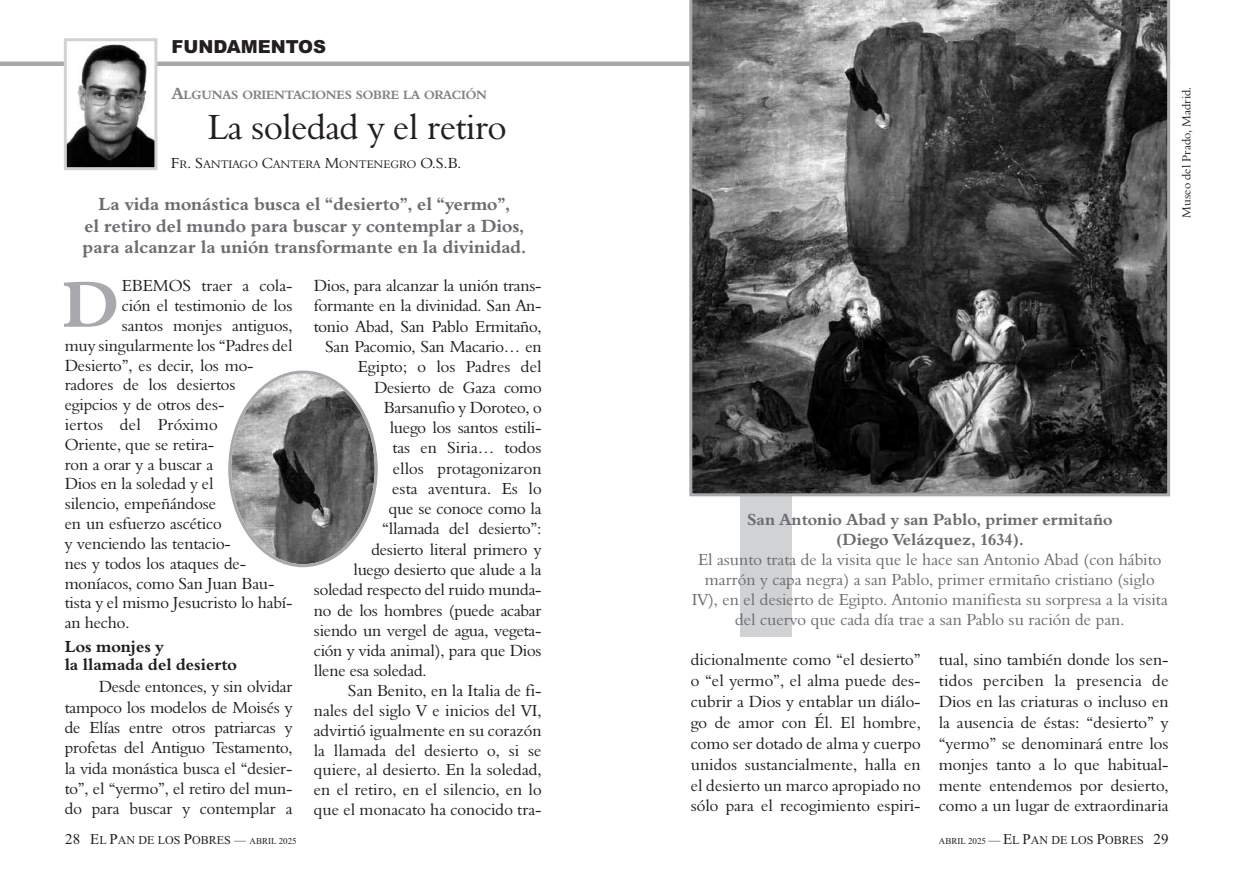
<style>
.page{position:relative;width:1234px;height:881px;background:#fff}
.page>*{position:absolute;margin:0;border:0;box-sizing:border-box;transform-origin:0 0}
.t1{font:66px "Aldine 401 BT Bold A";color:#a8a9ad}
.t2{font:36px "Aldine 401 BT Roman A";letter-spacing:-.015em;color:#231f20}
.t3{font:18px/21.6px "Aldine 401 BT Bold A";color:#6c6d70;text-align:center}
.t4{font:900 18px "Arial";color:#231f20}
.t5{font:16.5px/20.9px "Aldine 401 BT Roman A";letter-spacing:-.01em;color:#231f20;text-align:justify}
.t6{font:16.5px/19.8px "Aldine 401 BT Roman A";color:#6c6d70;text-align:center}
.t7{font:16.5px/19.8px "Aldine 401 BT Bold A";color:#6c6d70;text-align:center}
.t8{font:16.5px/17.2px "Aldine 401 BT Bold A";color:#231f20}
.t9{font:16.5px "Aldine 401 BT Roman A";letter-spacing:.01em;color:#231f20}
.t10{font:12.3px "Aldine 401 BT Bold A";letter-spacing:-.02em;color:#808285}
.t11{font:12px "Times New Roman";color:#231f20}
.t12{font:12px "Aldine 401 BT Roman A";color:#231f20}
.t13{font:11.25px "Aldine 401 BT Roman A";color:#231f20}
.s1{font-size:16.5px}
.s2{font-size:15px}
.s3{font-size:9px}
</style>
<div class="page">
<div style="left:0;top:61px;width:1169px;height:5px;background:#a8a9ad"></div>
<img style="left:68px;top:44px;width:85px;height:122px">
<div style="left:64px;top:38px;width:93px;height:132px;border:3px solid #d1d2d4"></div>
<div style="left:739px;top:294px;width:52px;height:342px;background:#d1d2d4"></div>
<svg style="left:689px;top:0;width:480px;height:496px;background:#505050"></svg>
<svg style="left:228px;top:370px;width:149px;height:197px"></svg>
<p class="t4" style="left:171px;top:36px;width:156px">FUNDAMENTOS</p>
<p class="t10" style="left:172px;top:88px;width:316px"><span class="s1">A</span>LGUNAS ORIENTACIONES SOBRE LA ORACIÓN</p>
<h2 class="t2" style="left:207px;top:106px;width:301px">La soledad y el retiro</h2>
<p class="t13" style="left:171px;top:158px;width:292px"><span class="s2">F</span>R<span class="s2">. S</span>ANTIAGO <span class="s2">C</span>ANTERA <span class="s2">M</span>ONTENEGRO <span class="s2">O.S.B.</span></p>
<p class="t3" style="left:83px;top:193px;width:444px">La vida monástica busca el “desierto”, el “yermo”,<br>el retiro del mundo para buscar y contemplar a Dios, para alcanzar la unión transformante en la divinidad.</p>
<p class="t5" style="left:122px;top:275px;width:172px">EBEMOS traer a cola-</p>
<p class="t5" style="left:122px;top:295px;width:172px">ción el testimonio de los</p>
<p class="t5" style="left:122px;top:314px;width:172px">santos monjes antiguos,</p>
<p class="t5" style="left:65px;top:334px;width:229px">muy singularmente los “Padres del</p>
<p class="t5" style="left:65px;top:354px;width:190px">Desierto”, es decir, los mo-</p>
<p class="t5" style="left:65px;top:374px;width:172px">radores de los desiertos</p>
<p class="t5" style="left:65px;top:394px;width:161px">egipcios y de otros des-</p>
<p class="t9" style="left:65px;top:414px;width:154px">iertos del Próximo</p>
<p class="t5" style="left:65px;top:433px;width:151px">Oriente, que se retira-</p>
<p class="t5" style="left:65px;top:453px;width:150px">ron a orar y a buscar a</p>
<p class="t5" style="left:65px;top:473px;width:150px">Dios en la soledad y el</p>
<p class="t5" style="left:65px;top:493px;width:153px">silencio, empeñándose</p>
<p class="t5" style="left:65px;top:513px;width:158px">en un esfuerzo ascético</p>
<p class="t5" style="left:65px;top:532px;width:168px">y venciendo las tentacio-</p>
<p class="t5" style="left:65px;top:552px;width:183px">nes y todos los ataques de-</p>
<p class="t5" style="left:65px;top:572px;width:211px">moníacos, como San Juan Bau-</p>
<p class="t5" style="left:65px;top:592px;width:229px">tista y el mismo Jesucristo lo habí-</p>
<p class="t5" style="left:65px;top:612px;width:66px">an hecho.</p>
<p class="t8" style="left:65px;top:637px;width:174px">Los monjes y<br>la llamada del desierto</p>
<p class="t5" style="left:65px;top:676px;width:229px;line-height:20.2px;text-indent:34px">Desde entonces, y sin olvidar tampoco los modelos de Moisés y de Elías entre otros patriarcas y profetas del Antiguo Testamento, la vida monástica busca el “desier&shy;to”, el “yermo”, el retiro del mun&shy;do para buscar y contemplar a</p>
<h1 class="t1" style="left:62px;top:265px;width:58px">D</h1>
<p class="t5" style="left:314px;top:275px;width:229px">Dios, para alcanzar la unión trans-</p>
<p class="t5" style="left:314px;top:295px;width:229px">formante en la divinidad. San An-</p>
<p class="t5" style="left:314px;top:315px;width:229px">tonio Abad, San Pablo Ermitaño,</p>
<p class="t5" style="left:325px;top:336px;width:218px">San Pacomio, San Macario… en</p>
<p class="t5" style="left:358px;top:356px;width:185px">Egipto; o los Padres del</p>
<p class="t5" style="left:374px;top:376px;width:169px">Desierto de Gaza como</p>
<p class="t5" style="left:384px;top:396px;width:159px">Barsanufio y Doroteo, o</p>
<p class="t5" style="left:389px;top:417px;width:153px">luego los santos estili-</p>
<p class="t5" style="left:392px;top:437px;width:151px">tas en Siria… todos</p>
<p class="t5" style="left:392px;top:457px;width:150px">ellos protagonizaron</p>
<p class="t5" style="left:392px;top:477px;width:151px">esta aventura. Es lo</p>
<p class="t5" style="left:389px;top:498px;width:154px">que se conoce como la</p>
<p class="t5" style="left:382px;top:518px;width:161px">“llamada del desierto”:</p>
<p class="t5" style="left:371px;top:538px;width:172px">desierto literal primero y</p>
<p class="t5" style="left:353px;top:558px;width:190px">luego desierto que alude a la</p>
<p class="t5" style="left:314px;top:579px;width:229px">soledad respecto del ruido munda-</p>
<p class="t5" style="left:314px;top:599px;width:229px">no de los hombres (puede acabar</p>
<p class="t5" style="left:314px;top:619px;width:229px">siendo un vergel de agua, vegeta-</p>
<p class="t5" style="left:314px;top:639px;width:229px">ción y vida animal), para que Dios</p>
<p class="t5" style="left:314px;top:660px;width:114px">llene esa soledad.</p>
<p class="t5" style="left:348px;top:679px;width:195px">San Benito, en la Italia de fi-</p>
<p class="t5" style="left:314px;top:699px;width:229px">nales del siglo V e inicios del VI,</p>
<p class="t5" style="left:314px;top:719px;width:229px">advirtió igualmente en su corazón</p>
<p class="t5" style="left:314px;top:739px;width:229px">la llamada del desierto o, si se</p>
<p class="t5" style="left:314px;top:759px;width:229px">quiere, al desierto. En la soledad,</p>
<p class="t5" style="left:314px;top:778px;width:229px">en el retiro, en el silencio, en lo</p>
<p class="t5" style="left:314px;top:798px;width:229px">que el monacato ha conocido tra-</p>
<p class="t7" style="left:746px;top:509px;width:367px">San Antonio Abad y san Pablo, primer ermitaño (Diego Velázquez, 1634).</p>
<p class="t6" style="left:691px;top:549px;width:477px">El asunto trata de la visita que le hace san Antonio Abad (con hábito marrón y capa negra) a san Pablo, primer ermitaño cristiano (siglo IV), en el desierto de Egipto. Antonio manifiesta su sorpresa a la visita del cuervo que cada día trae a san Pablo su ración de pan.</p>
<p class="t5" style="left:690px;top:649px;width:231px">dicionalmente como “el desierto” o “el yermo”, el alma puede des&shy;cubrir a Dios y entablar un diálo&shy;go de amor con Él. El hombre, como ser dotado de alma y cuerpo unidos sustancialmente, halla en el desierto un marco apropiado no sólo para el recogimiento espiri-</p>
<p class="t5" style="left:938px;top:649px;width:231px">tual, sino también donde los sen&shy;tidos perciben la presencia de Dios en las criaturas o incluso en la ausencia de éstas: “desierto” y “yermo” se denominará entre los monjes tanto a lo que habitual&shy;mente entendemos por desierto, como a un lugar de extraordinaria</p>
<p class="t11" style="left:65px;top:832px;width:233px"><span class="s2">28 E</span>L <span class="s2">P</span>AN DE LOS <span class="s2">P</span>OBRES — <span class="s3">ABRIL 2025</span></p>
<p class="t11" style="left:938px;top:832px;width:231px"><span class="s3">ABRIL 2025</span> — <span class="s2">E</span>L <span class="s2">P</span>AN DE LOS <span class="s2">P</span>OBRES <span class="s2">29</span></p>
<p class="t12" style="left:1178px;top:217px;width:132px;rotate:-90deg">Museo del Prado, Madrid.</p>
</div>
